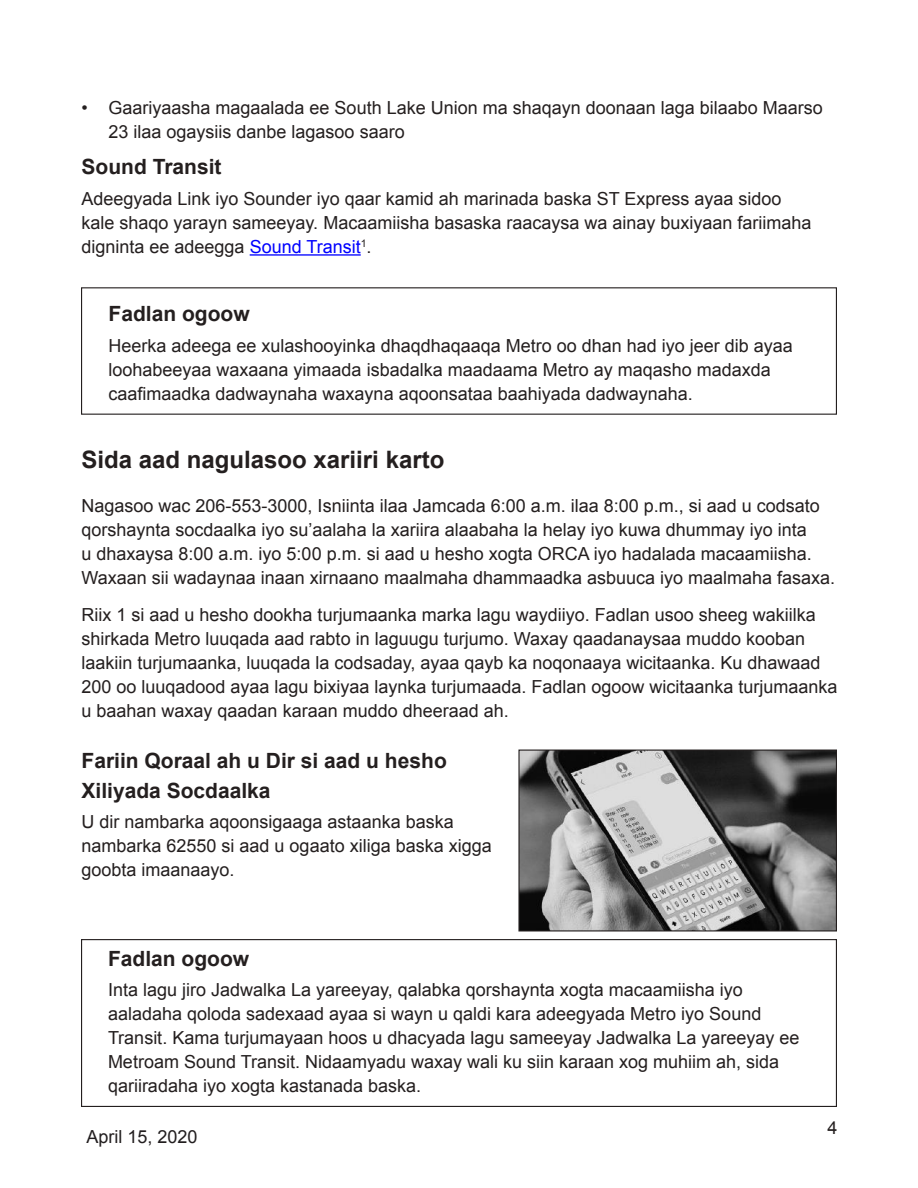
<style>
.page{position:relative;width:918px;height:1188px;background:#fff}
.page>*{position:absolute;margin:0;border:0;box-sizing:border-box;transform-origin:0 0}
.t1{font:700 24px "Arial";color:#241f1f}
.t2{font:700 21px/30px "Arial";color:#241f1f}
.t3{font:18px/24px "Arial";color:#241f1f}
.t4{font:18px "Arial";color:#221e1f}
.s1{color:#00f}
</style>
<div class="page">
<hr style="left:250px;top:254px;width:111px;height:2px;background:#00f">
<img style="left:520px;top:752px;width:315px;height:178px">
<div style="left:518px;top:750px;width:319px;height:182px;border:1px solid #241f1f"></div>
<div style="left:81px;top:939px;width:756px;height:168px;border:1px solid #241f1f"></div>
<p class="t3" style="left:109px;top:95px;width:716px;text-indent:-27px">• Gaariyaasha magaalada ee South Lake Union ma shaqayn doonaan laga bilaabo Maarso<br>23 ilaa ogaysiis danbe lagasoo saaro</p>
<p class="t2" style="left:82px;top:153px;width:142px">Sound Transit</p>
<p class="t3" style="left:82px;top:187px;width:731px">Adeegyada Link iyo Sounder iyo qaar kamid ah marinada baska ST Express ayaa sidoo kale shaqo yarayn sameeyay. Macaamiisha basaska raacaysa wa ainay buxiyaan fariimaha digninta ee adeegga <span class="s1">Sound Transit</span><sup>1</sup>.</p>
<p class="t2" style="left:109px;top:300px;width:143px">Fadlan ogoow</p>
<p class="t3" style="left:109px;top:334px;width:686px">Heerka adeega ee xulashooyinka dhaqdhaqaaqa Metro oo dhan had iyo jeer dib ayaa loohabeeyaa waxaana yimaada isbadalka maadaama Metro ay maqasho madaxda caafimaadka dadwaynaha waxayna aqoonsataa baahiyada dadwaynaha.</p>
<h1 class="t1" style="left:82px;top:443px;width:364px">Sida aad nagulasoo xariiri karto</h1>
<p class="t3" style="left:82px;top:494px;width:755px">Nagasoo wac 206-553-3000, Isniinta ilaa Jamcada 6:00 a.m. ilaa 8:00 p.m., si aad u codsato qorshaynta socdaalka iyo su’aalaha la xariira alaabaha la helay iyo kuwa dhummay iyo inta<br>u dhaxaysa 8:00 a.m. iyo 5:00 p.m. si aad u hesho xogta ORCA iyo hadalada macaamiisha.<br>Waxaan sii wadaynaa inaan xirnaano maalmaha dhammaadka asbuuca iyo maalmaha fasaxa.</p>
<p class="t3" style="left:82px;top:603px;width:757px">Riix 1 si aad u hesho dookha turjumaanka marka lagu waydiiyo. Fadlan usoo sheeg wakiilka shirkada Metro luuqada aad rabto in laguugu turjumo. Waxay qaadanaysaa muddo kooban laakiin turjumaanka, luuqada la codsaday, ayaa qayb ka noqonaaya wicitaanka. Ku dhawaad 200 oo luuqadood ayaa lagu bixiyaa laynka turjumaada. Fadlan ogoow wicitaanka turjumaanka u baahan waxay qaadan karaan muddo dheeraad ah.</p>
<p class="t2" style="left:82px;top:746px;width:367px">Fariin Qoraal ah u Dir si aad u hesho<br>Xiliyada Socdaalka</p>
<p class="t3" style="left:82px;top:810px;width:412px">U dir nambarka aqoonsigaaga astaanka baska nambarka 62550 si aad u ogaato xiliga baska xigga goobta imaanaayo.</p>
<p class="t2" style="left:108px;top:944px;width:143px">Fadlan ogoow</p>
<p class="t3" style="left:108px;top:978px;width:693px">Inta lagu jiro Jadwalka La yareeyay, qalabka qorshaynta xogta macaamiisha iyo aaladaha qoloda sadexaad ayaa si wayn u qaldi kara adeegyada Metro iyo Sound Transit. Kama turjumayaan hoos u dhacyada lagu sameeyay Jadwalka La yareeyay ee Metroam Sound Transit. Nidaamyadu waxay wali ku siin karaan xog muhiim ah, sida qariiradaha iyo xogta kastanada baska.</p>
<p class="t4" style="left:86px;top:1125px;width:113px">April 15, 2020</p>
<p class="t3" style="left:828px;top:1115px;width:12px">4</p>
</div>
